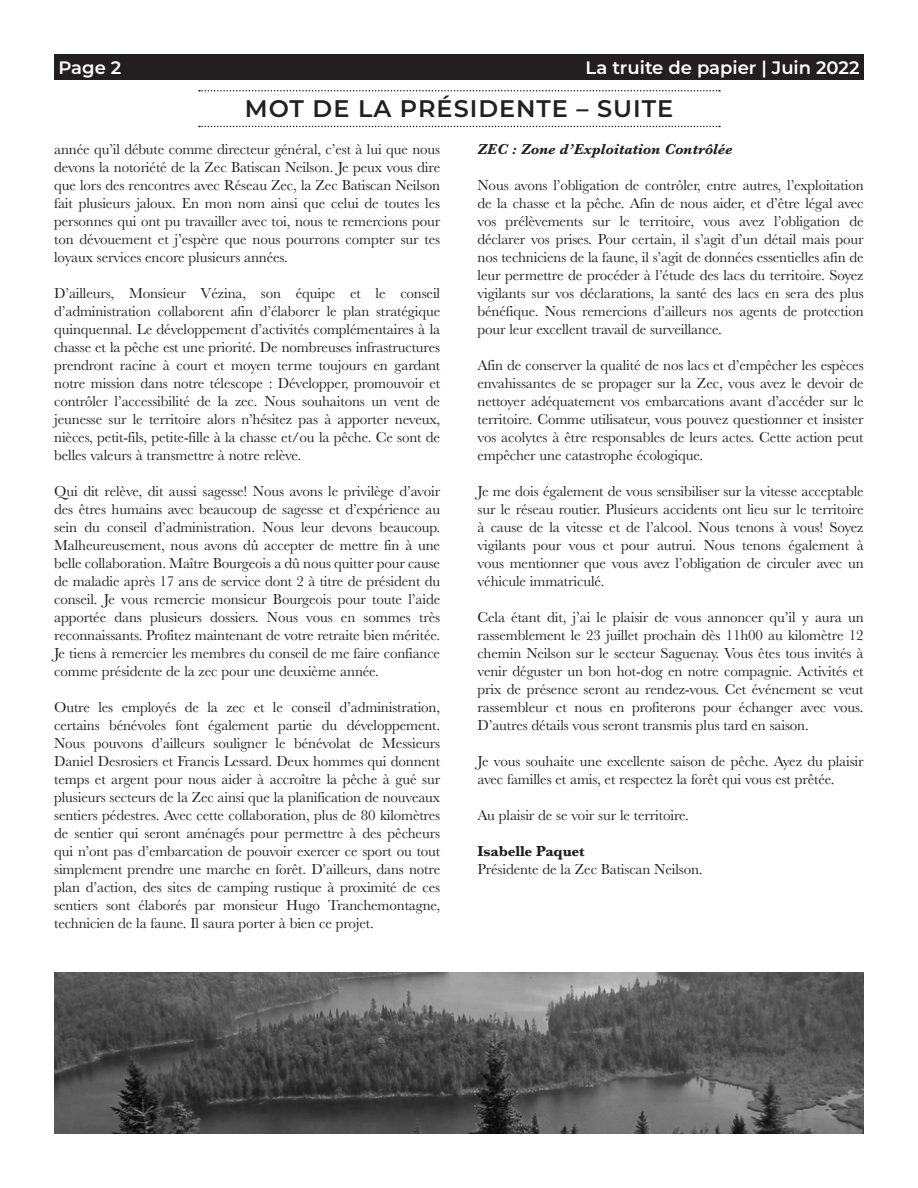
<style>
.page{position:relative;width:918px;height:1188px;background:#fff}
.page>*{position:absolute;margin:0;border:0;box-sizing:border-box;transform-origin:0 0}
.Entête{font:600 24px "Montserrat";letter-spacing:.04em;color:#231f20}
.t1{font:600 18px "Montserrat";color:#fff}
.texte_courant{font:15px/18px "Baskerville";letter-spacing:-.01em;color:#231f20;text-align:justify}
.texte_courant-2{font:italic 700 15px "Baskerville";color:#231f20}
.texte_courant-3{font:700 15px "Baskerville";letter-spacing:-.01em;color:#231f20}
</style>
<div class="page">
<div style="left:54px;top:55px;width:810px;height:25px;background:#231f20"></div>
<svg style="left:199px;top:90px;width:521px;height:2px"></svg>
<svg style="left:199px;top:126px;width:521px;height:1px"></svg>
<img style="left:54px;top:972px;width:810px;height:162px">
<p class="t1" style="left:58px;top:55px;width:64px">Page 2</p>
<p class="t1" style="left:586px;top:55px;width:275px">La truite de papier | Juin 2022</p>
<p class="Entête" style="left:245px;top:91px;width:430px">MOT DE LA PRÉSIDENTE – SUITE</p>
<p class="texte_courant" style="left:54px;top:140px;width:388px">année qu’il débute comme directeur général, c’est à lui que nous devons la notoriété de la Zec Batiscan Neilson. Je peux vous dire que lors des rencontres avec Réseau Zec, la Zec Batiscan Neilson fait plusieurs jaloux. En mon nom ainsi que celui de toutes les personnes qui ont pu travailler avec toi, nous te remercions pour ton dévouement et j’espère que nous pourrons compter sur tes loyaux services encore plusieurs années.</p>
<p class="texte_courant" style="left:54px;top:284px;width:388px">D’ailleurs, Monsieur Vézina, son équipe et le conseil d’administration collaborent afin d’élaborer le plan stratégique quinquennal. Le développement d’activités complémentaires à la chasse et la pêche est une priorité. De nombreuses infrastructures prendront racine à court et moyen terme toujours en gardant notre mission dans notre télescope : Développer, promouvoir et contrôler l’accessibilité de la zec. Nous souhaitons un vent de jeunesse sur le territoire alors n’hésitez pas à apporter neveux, nièces, petit-fils, petite-fille à la chasse et/ou la pêche. Ce sont de belles valeurs à transmettre à notre relève.</p>
<p class="texte_courant" style="left:54px;top:482px;width:388px">Qui dit relève, dit aussi sagesse! Nous avons le privilège d’avoir des êtres humains avec beaucoup de sagesse et d’expérience au sein du conseil d’administration. Nous leur devons beaucoup.<br>Malheureusement, nous avons dû accepter de mettre fin à une belle collaboration. Maître Bourgeois a dû nous quitter pour cause de maladie après 17 ans de service dont 2 à titre de président du conseil. Je vous remercie monsieur Bourgeois pour toute l’aide apportée dans plusieurs dossiers. Nous vous en sommes très reconnaissants. Profitez maintenant de votre retraite bien méritée.<br>Je tiens à remercier les membres du conseil de me faire confiance comme présidente de la zec pour une deuxième année.</p>
<p class="texte_courant" style="left:54px;top:698px;width:388px">Outre les employés de la zec et le conseil d’administration, certains bénévoles font également partie du développement.<br>Nous pouvons d’ailleurs souligner le bénévolat de Messieurs Daniel Desrosiers et Francis Lessard. Deux hommes qui donnent temps et argent pour nous aider à accroître la pêche à gué sur plusieurs secteurs de la Zec ainsi que la planification de nouveaux sentiers pédestres. Avec cette collaboration, plus de 80 kilomètres de sentier qui seront aménagés pour permettre à des pêcheurs qui n’ont pas d’embarcation de pouvoir exercer ce sport ou tout simplement prendre une marche en forêt. D’ailleurs, dans notre plan d’action, des sites de camping rustique à proximité de ces sentiers sont élaborés par monsieur Hugo Tranchemontagne, technicien de la faune. Il saura porter à bien ce projet.</p>
<p class="texte_courant-2" style="left:478px;top:139px;width:256px">ZEC : Zone d’Exploitation Contrôlée</p>
<p class="texte_courant" style="left:478px;top:177px;width:388px">Nous avons l’obligation de contrôler, entre autres, l’exploitation de la chasse et la pêche. Afin de nous aider, et d’être légal avec vos prélèvements sur le territoire, vous avez l’obligation de déclarer vos prises. Pour certain, il s’agit d’un détail mais pour nos techniciens de la faune, il s’agit de données essentielles afin de leur permettre de procéder à l’étude des lacs du territoire. Soyez vigilants sur vos déclarations, la santé des lacs en sera des plus bénéfique. Nous remercions d’ailleurs nos agents de protection pour leur excellent travail de surveillance.</p>
<p class="texte_courant" style="left:478px;top:357px;width:388px">Afin de conserver la qualité de nos lacs et d’empêcher les espèces envahissantes de se propager sur la Zec, vous avez le devoir de nettoyer adéquatement vos embarcations avant d’accéder sur le territoire. Comme utilisateur, vous pouvez questionner et insister vos acolytes à être responsables de leurs actes. Cette action peut empêcher une catastrophe écologique.</p>
<p class="texte_courant" style="left:478px;top:483px;width:388px">Je me dois également de vous sensibiliser sur la vitesse acceptable sur le réseau routier. Plusieurs accidents ont lieu sur le territoire à cause de la vitesse et de l’alcool. Nous tenons à vous! Soyez vigilants pour vous et pour autrui. Nous tenons également à vous mentionner que vous avez l’obligation de circuler avec un véhicule immatriculé.</p>
<p class="texte_courant" style="left:478px;top:609px;width:388px">Cela étant dit, j’ai le plaisir de vous annoncer qu’il y aura un rassemblement le 23 juillet prochain dès 11h00 au kilomètre 12 chemin Neilson sur le secteur Saguenay. Vous êtes tous invités à venir déguster un bon hot-dog en notre compagnie. Activités et prix de présence seront au rendez-vous. Cet événement se veut rassembleur et nous en profiterons pour échanger avec vous.<br>D’autres détails vous seront transmis plus tard en saison.</p>
<p class="texte_courant" style="left:478px;top:753px;width:388px">Je vous souhaite une excellente saison de pêche. Ayez du plaisir avec familles et amis, et respectez la forêt qui vous est prêtée.</p>
<p class="texte_courant" style="left:478px;top:807px;width:213px">Au plaisir de se voir sur le territoire.</p>
<p class="texte_courant-3" style="left:478px;top:841px;width:109px">Isabelle Paquet</p>
<p class="texte_courant" style="left:478px;top:861px;width:227px">Présidente de la Zec Batiscan Neilson.</p>
</div>
